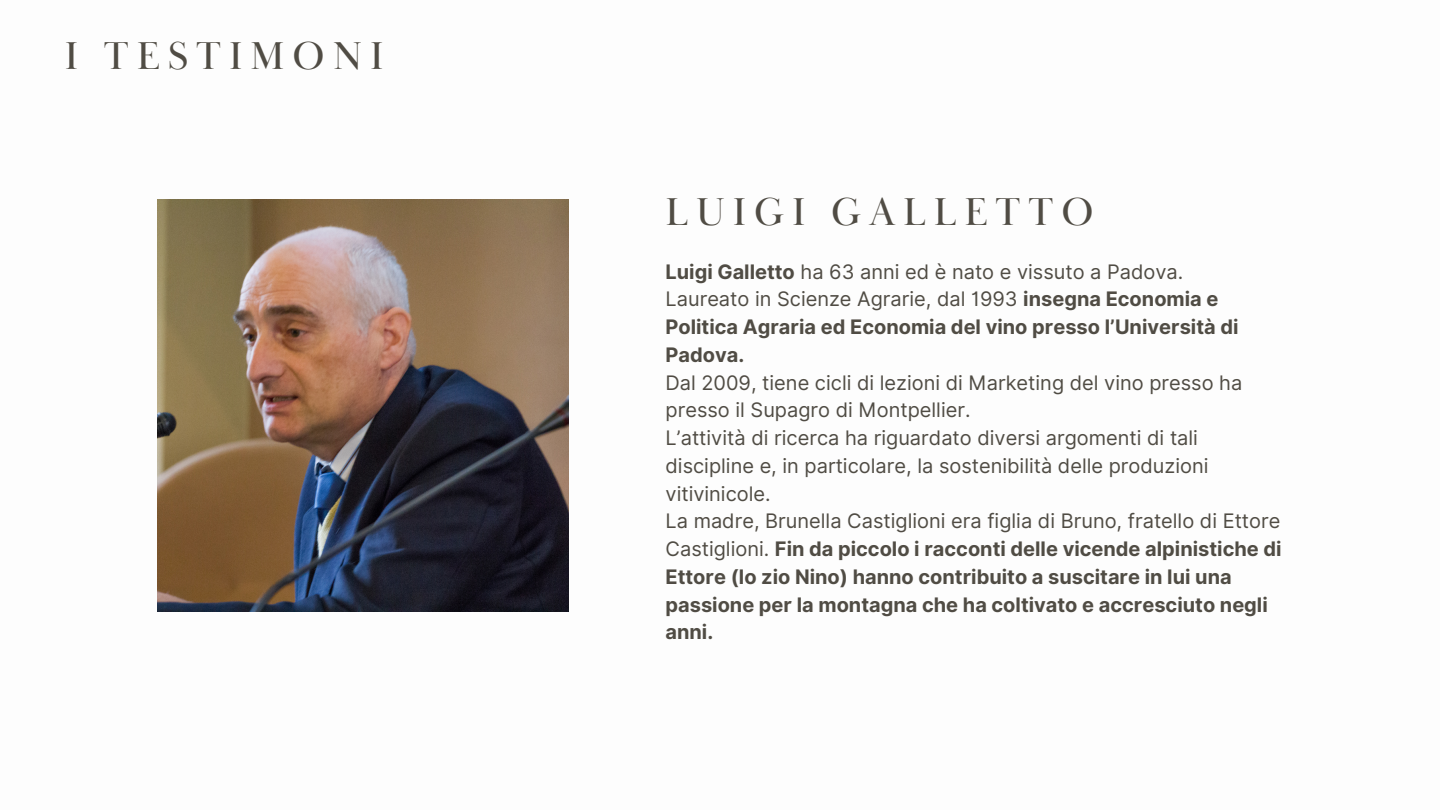
<style>
.page{position:relative;width:1440px;height:810px;background:#fff}
.page>*{position:absolute;margin:0;border:0;box-sizing:border-box;transform-origin:0 0}
.t1{font:40px "Baskerville Display PT";letter-spacing:.2em;color:#504c44}
.t2{font:20px/27.8px "Inter";color:#504c44}
.t3{font:700 20px/27.8px "Inter";color:#504c44}
.s1{font-weight:700}
.s2{font-weight:400}
</style>
<div class="page">
<img style="left:158px;top:199px;width:411px;height:412px">
<p class="t1" style="left:65px;top:31px;width:320px">I TESTIMONI</p>
<p class="t1" style="left:666px;top:188px;width:429px">LUIGI GALLETTO</p>
<p class="t2" style="left:666px;top:258px;width:519px"><span class="s1">Luigi Galletto</span> ha 63 anni ed è nato e vissuto a Padova.</p>
<p class="t3" style="left:666px;top:285px;width:574px"><span class="s2">Laureato in Scienze Agrarie, dal 1993</span> insegna Economia e<br>Politica Agraria ed Economia del vino presso l’Università di<br>Padova.</p>
<p class="t2" style="left:666px;top:369px;width:578px">Dal 2009, tiene cicli di lezioni di Marketing del vino presso ha presso il Supagro di Montpellier.</p>
<p class="t2" style="left:666px;top:424px;width:544px">L’attività di ricerca ha riguardato diversi argomenti di tali discipline e, in particolare, la sostenibilità delle produzioni vitivinicole.</p>
<p class="t2" style="left:666px;top:507px;width:616px">La madre, Brunella Castiglioni era figlia di Bruno, fratello di Ettore</p>
<p class="t3" style="left:666px;top:535px;width:618px"><span class="s2">Castiglioni.</span> Fin da piccolo i racconti delle vicende alpinistiche di</p>
<p class="t3" style="left:666px;top:563px;width:604px">Ettore (lo zio Nino) hanno contribuito a suscitare in lui una passione per la montagna che ha coltivato e accresciuto negli anni.</p>
</div>
